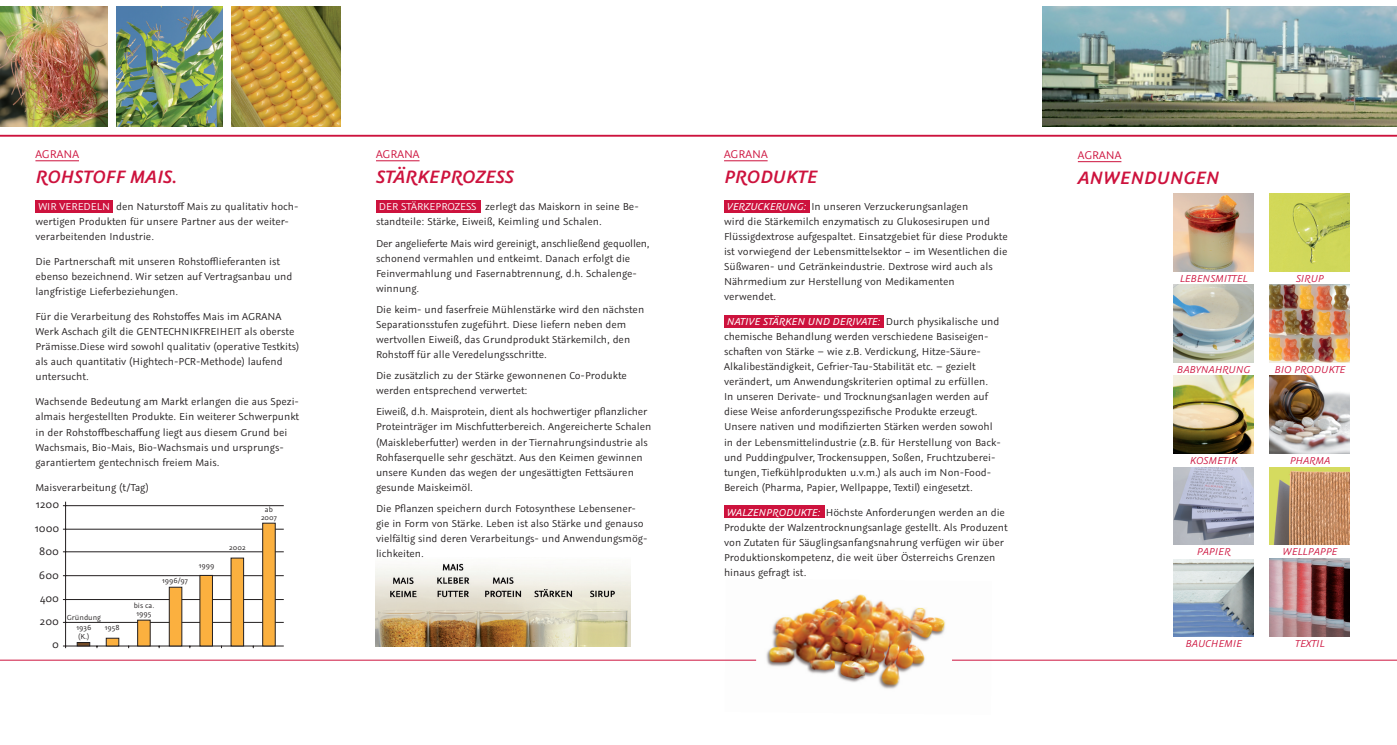
<style>
.page{position:relative;width:1397px;height:745px;background:#fff}
.page>*{position:absolute;margin:0;border:0;box-sizing:border-box;transform-origin:0 0}
.t1{font:italic 20px "Graublau Sans Smbold";color:#cd123d}
.t2{font:12.5px "Graublau Sans";color:#cd123d}
.t3{font:600 12.12px "Graublau Sans";color:#231f20}
.t4{font:12.12px/23.4px "Graublau Sans";color:#231f20;text-align:right}
.t5{font:11.25px/15px "Graublau Sans";color:#231f20}
.t6{font:italic 11.25px "Graublau Sans";color:#cd123d}
.t7{font:8.12px/8.1px "Graublau Sans";color:#231f20;text-align:center}
.s1{color:#fff}
.s2{font-style:italic;color:#fff}
</style>
<div class="page">
<img style="left:724px;top:594px;width:268px;height:95px">
<hr style="left:65px;top:501px;width:1px;height:146px;background:#231f20">
<hr style="left:63px;top:645px;width:221px;height:1px;background:#231f20">
<hr style="left:63px;top:621px;width:221px;height:1px;background:#231f20">
<hr style="left:63px;top:599px;width:221px;height:1px;background:#231f20">
<hr style="left:63px;top:575px;width:221px;height:1px;background:#231f20">
<hr style="left:63px;top:551px;width:221px;height:1px;background:#231f20">
<hr style="left:63px;top:528px;width:221px;height:1px;background:#231f20">
<hr style="left:63px;top:505px;width:221px;height:1px;background:#231f20">
<svg style="left:77px;top:642px;width:13px;height:3px"></svg>
<div style="left:106px;top:637px;width:13px;height:8px;background:#fbb03f;border:1px solid #231f20"></div>
<div style="left:137px;top:619px;width:13px;height:26px;background:#fbb03f;border:1px solid #231f20"></div>
<div style="left:169px;top:586px;width:13px;height:59px;background:#fbb03f;border:1px solid #231f20"></div>
<div style="left:199px;top:574px;width:14px;height:71px;background:#fbb03f;border:1px solid #231f20"></div>
<div style="left:231px;top:557px;width:13px;height:88px;background:#fbb03f;border:1px solid #231f20"></div>
<div style="left:262px;top:522px;width:13px;height:123px;background:#fbb03f;border:1px solid #231f20"></div>
<img style="left:375px;top:563px;width:255px;height:83px">
<img style="left:1173px;top:193px;width:80px;height:78px">
<img style="left:1173px;top:284px;width:80px;height:78px">
<img style="left:1173px;top:467px;width:80px;height:77px">
<img style="left:1173px;top:375px;width:80px;height:78px">
<img style="left:1173px;top:559px;width:80px;height:77px">
<img style="left:1269px;top:375px;width:80px;height:78px">
<img style="left:1269px;top:558px;width:80px;height:77px">
<img style="left:1269px;top:193px;width:80px;height:78px">
<img style="left:1269px;top:467px;width:80px;height:77px">
<img style="left:1269px;top:284px;width:80px;height:78px">
<div style="left:724px;top:200px;width:85px;height:13px;background:#cd123d"></div>
<div style="left:376px;top:200px;width:104px;height:13px;background:#cd123d"></div>
<div style="left:35px;top:200px;width:77px;height:13px;background:#cd123d"></div>
<div style="left:724px;top:315px;width:159px;height:13px;background:#cd123d"></div>
<div style="left:724px;top:505px;width:100px;height:12px;background:#cd123d"></div>
<hr style="left:0;top:135px;width:1396px;height:2px;background:#cd123d">
<hr style="left:0;top:659px;width:756px;height:1px;background:#cd123d">
<hr style="left:35px;top:160px;width:44px;height:1px;background:#cd123d">
<hr style="left:376px;top:160px;width:43px;height:1px;background:#cd123d">
<hr style="left:724px;top:160px;width:43px;height:1px;background:#cd123d">
<hr style="left:1077px;top:161px;width:44px;height:1px;background:#cd123d">
<img style="left:0;top:6px;width:340px;height:121px">
<div style="left:108px;top:0;width:7px;height:130px;background:#fff"></div>
<div style="left:223px;top:0;width:7px;height:130px;background:#fff"></div>
<img style="left:1042px;top:6px;width:354px;height:121px">
<hr style="left:951px;top:659px;width:445px;height:1px;background:#cd123d">
<p class="t2" style="left:35px;top:146px;width:45px">AGRANA</p>
<p class="t1" style="left:35px;top:163px;width:143px">ROHSTOFF MAIS.</p>
<p class="t5" style="left:35px;top:199px;width:264px"><span class="s1">WIR VEREDELN</span> den Naturstoff Mais zu qualitativ hoch&shy;wertigen Produkten für unsere Partner aus der weiter&shy;verarbeitenden Industrie.</p>
<p class="t5" style="left:35px;top:254px;width:258px">Die Partnerschaft mit unseren Rohstofflieferanten ist ebenso bezeichnend. Wir setzen auf Vertragsanbau und langfristige Lieferbeziehungen.</p>
<p class="t5" style="left:35px;top:309px;width:265px">Für die Verarbeitung des Rohstoffes Mais im AGRANA Werk Aschach gilt die GENTECHNIKFREIHEIT als oberste Prämisse.Diese wird sowohl qualitativ (operative Testkits) als auch quantitativ (Hightech-PCR-Methode) laufend untersucht.</p>
<p class="t5" style="left:35px;top:394px;width:265px">Wachsende Bedeutung am Markt erlangen die aus Spezi&shy;almais hergestellten Produkte. Ein weiterer Schwerpunkt in der Rohstoffbeschaffung liegt aus diesem Grund bei Wachsmais, Bio-Mais, Bio-Wachsmais und ursprungs&shy;garantiertem gentechnisch freiem Mais.</p>
<p class="t5" style="left:35px;top:479px;width:115px">Maisverarbeitung (t/Tag)</p>
<p class="t3" style="left:64px;top:476px;width:129px">Maisverarbeitung (t/Tag)</p>
<p class="t4" style="left:36px;top:492px;width:25px">1200</p>
<p class="t4" style="left:35px;top:516px;width:26px">1000<br>800<br>600<br>400<br>200<br>0</p>
<p class="t7" style="left:67px;top:611px;width:36px;line-height:10.5px">Gründung<br>1936</p>
<p class="t7" style="left:78px;top:632px;width:13px">(K.)</p>
<p class="t7" style="left:105px;top:623px;width:16px">1958</p>
<p class="t7" style="left:134px;top:600px;width:22px">bis ca.<br>1995</p>
<p class="t7" style="left:162px;top:575px;width:27px">1996/97</p>
<p class="t7" style="left:199px;top:561px;width:17px">1999</p>
<p class="t7" style="left:229px;top:543px;width:18px">2002</p>
<p class="t7" style="left:261px;top:505px;width:17px">ab<br>2007</p>
<p class="t2" style="left:376px;top:146px;width:45px">AGRANA</p>
<p class="t1" style="left:376px;top:163px;width:139px">STÄRKEPROZESS</p>
<p class="t5" style="left:376px;top:199px;width:264px"><span class="s1">DER STÄRKEPROZESS</span> zerlegt das Maiskorn in seine Be&shy;standteile: Stärke, Eiweiß, Keimling und Schalen.</p>
<p class="t5" style="left:376px;top:235px;width:275px">Der angelieferte Mais wird gereinigt, anschließend gequollen, schonend vermahlen und entkeimt. Danach erfolgt die Feinvermahlung und Fasernabtrennung, d.h. Schalenge&shy;winnung.</p>
<p class="t5" style="left:376px;top:301px;width:270px">Die keim- und faserfreie Mühlenstärke wird den nächsten Separationsstufen zugeführt. Diese liefern neben dem wertvollen Eiweiß, das Grundprodukt Stärkemilch, den Rohstoff für alle Veredelungsschritte.</p>
<p class="t5" style="left:376px;top:368px;width:252px">Die zusätzlich zu der Stärke gewonnenen Co-Produkte</p>
<p class="t5" style="left:376px;top:383px;width:153px">werden entsprechend verwertet:</p>
<p class="t5" style="left:376px;top:404px;width:277px">Eiweiß, d.h. Maisprotein, dient als hochwertiger pflanzlicher Proteinträger im Mischfutterbereich. Angereicherte Schalen (Maiskleberfutter) werden in der Tiernahrungsindustrie als Rohfaserquelle sehr geschätzt. Aus den Keimen gewinnen unsere Kunden das wegen der ungesättigten Fettsäuren gesunde Maiskeimöl.</p>
<p class="t5" style="left:376px;top:500px;width:273px">Die Pflanzen speichern durch Fotosynthese Lebensener&shy;gie in Form von Stärke. Leben ist also Stärke und genauso vielfältig sind deren Verarbeitungs- und Anwendungsmög&shy;lichkeiten.</p>
<p class="t2" style="left:724px;top:146px;width:45px">AGRANA</p>
<p class="t1" style="left:724px;top:163px;width:95px">PRODUKTE</p>
<p class="t5" style="left:724px;top:199px;width:285px"><span class="s2">VERZUCKERUNG:</span> In unseren Verzuckerungsanlagen<br>wird die Stärkemilch enzymatisch zu Glukosesirupen und Flüssigdextrose aufgespaltet. Einsatzgebiet für diese Produkte ist vorwiegend der Lebensmittelsektor − im Wesentlichen die Süßwaren- und Getränkeindustrie. Dextrose wird auch als Nährmedium zur Herstellung von Medikamenten</p>
<p class="t5" style="left:724px;top:289px;width:54px">verwendet.</p>
<p class="t5" style="left:724px;top:314px;width:277px"><span class="s2">NATIVE STÄRKEN UND DERIVATE:</span> Durch physikalische und chemische Behandlung werden verschiedene Basiseigen&shy;schaften von Stärke – wie z.B. Verdickung, Hitze-Säure-</p>
<p class="t5" style="left:724px;top:359px;width:278px">Alkalibeständigkeit, Gefrier-Tau-Stabilität etc. – gezielt verändert, um Anwendungskriterien optimal zu erfüllen.<br>In unseren Derivate- und Trocknungsanlagen werden auf diese Weise anforderungsspezifische Produkte erzeugt.<br>Unsere nativen und modifizierten Stärken werden sowohl in der Lebensmittelindustrie (z.B. für Herstellung von Back&shy;und Puddingpulver, Trockensuppen, Soßen, Fruchtzuberei&shy;tungen, Tiefkühlprodukten u.v.m.) als auch im Non-Food-Bereich (Pharma, Papier, Wellpappe, Textil) eingesetzt.</p>
<p class="t5" style="left:724px;top:504px;width:285px"><span class="s2">WALZENPRODUKTE:</span> Höchste Anforderungen werden an die Produkte der Walzentrocknungsanlage gestellt. Als Produzent von Zutaten für Säuglingsanfangsnahrung verfügen wir über Produktionskompetenz, die weit über Österreichs Grenzen hinaus gefragt ist.</p>
<p class="t2" style="left:1077px;top:147px;width:45px">AGRANA</p>
<p class="t1" style="left:1077px;top:164px;width:143px">ANWENDUNGEN</p>
<p class="t6" style="left:1179px;top:271px;width:69px">LEBENSMITTEL</p>
<p class="t6" style="left:1295px;top:271px;width:29px">SIRUP</p>
<p class="t6" style="left:1176px;top:362px;width:75px">BABYNAHRUNG</p>
<p class="t6" style="left:1274px;top:362px;width:72px">BIO PRODUKTE</p>
<p class="t6" style="left:1189px;top:453px;width:49px">KOSMETIK</p>
<p class="t6" style="left:1289px;top:453px;width:42px">PHARMA</p>
<p class="t6" style="left:1196px;top:544px;width:35px">PAPIER</p>
<p class="t6" style="left:1282px;top:544px;width:56px">WELLPAPPE</p>
<p class="t6" style="left:1185px;top:636px;width:58px">BAUCHEMIE</p>
<p class="t6" style="left:1294px;top:636px;width:31px">TEXTIL</p>
</div>
